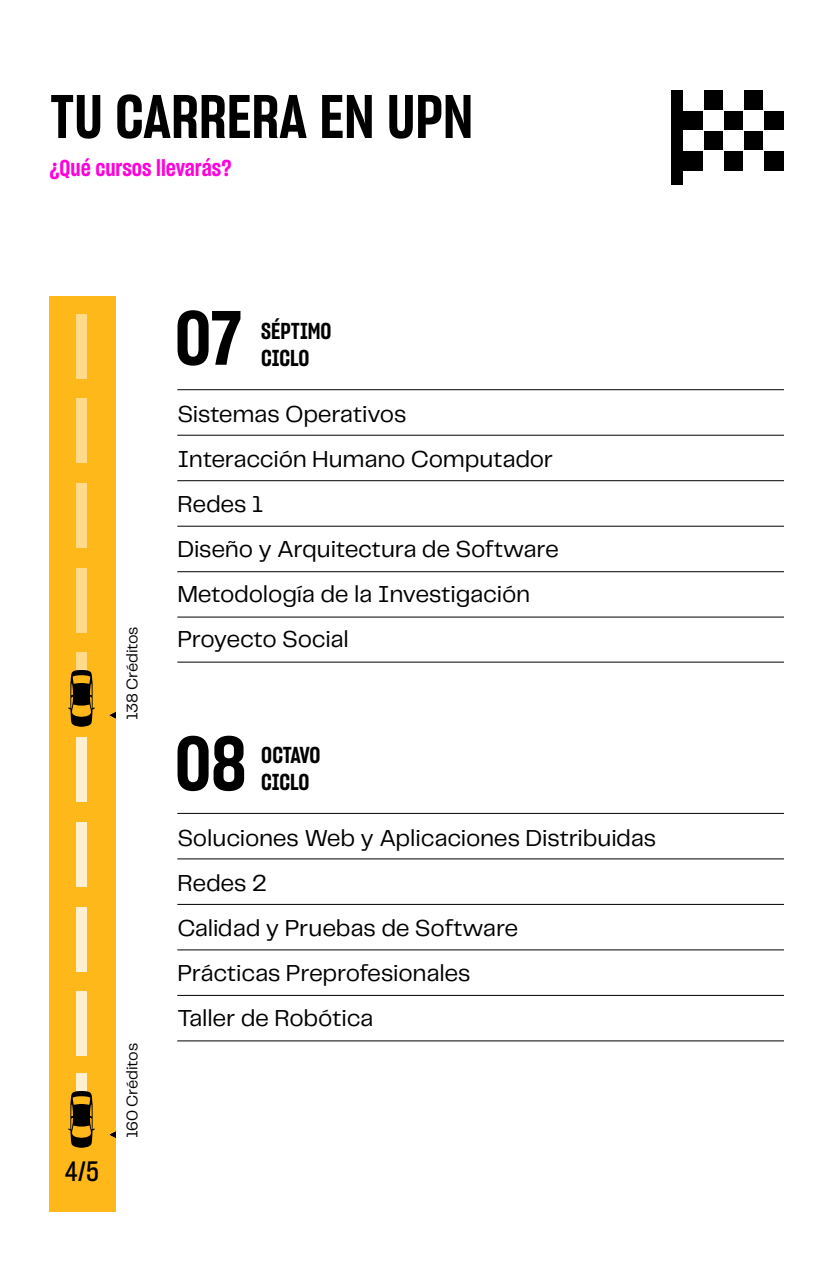
<style>
.page{position:relative;width:834px;height:1262px;background:#fff}
.page>*{position:absolute;margin:0;border:0;box-sizing:border-box;transform-origin:0 0}
.t1{font:75px "Sharp Grotesk Semi Bold 15";color:#000}
.t2{font:60px "Sharp Grotesk Semi Bold 15";color:#000}
.t3{font:27.5px "Sharp Grotesk Medium 15";color:#000}
.t4{font:24px/45px "PP Telegraf";letter-spacing:-.01em;color:#000}
.t5{font:22.5px/27px "Sharp Grotesk Semi Bold 15";letter-spacing:-.01em;color:#000}
.t6{font:22.5px "Sharp Grotesk Semi Bold 15";color:#ff00da}
.t7{font:16px "PP Telegraf";letter-spacing:-.01em;color:#000}
</style>
<div class="page">
<hr style="left:177px;top:435px;width:607px;height:1px;background:#000">
<hr style="left:177px;top:571px;width:607px;height:1px;background:#000">
<hr style="left:177px;top:617px;width:607px;height:1px;background:#000">
<hr style="left:177px;top:662px;width:607px;height:1px;background:#000">
<hr style="left:177px;top:389px;width:607px;height:1px;background:#000">
<hr style="left:177px;top:813px;width:607px;height:1px;background:#000">
<hr style="left:177px;top:480px;width:607px;height:1px;background:#000">
<hr style="left:177px;top:904px;width:607px;height:1px;background:#000">
<hr style="left:177px;top:949px;width:607px;height:1px;background:#000">
<hr style="left:177px;top:995px;width:607px;height:1px;background:#000">
<hr style="left:177px;top:1040px;width:607px;height:1px;background:#000">
<hr style="left:177px;top:526px;width:607px;height:1px;background:#000">
<hr style="left:177px;top:858px;width:607px;height:1px;background:#000">
<div style="left:703px;top:90px;width:20px;height:20px;background:#000"></div>
<div style="left:744px;top:90px;width:20px;height:20px;background:#000"></div>
<div style="left:683px;top:110px;width:20px;height:20px;background:#000"></div>
<div style="left:723px;top:110px;width:21px;height:20px;background:#000"></div>
<div style="left:764px;top:110px;width:20px;height:20px;background:#000"></div>
<div style="left:703px;top:130px;width:20px;height:20px;background:#000"></div>
<div style="left:744px;top:130px;width:20px;height:20px;background:#000"></div>
<div style="left:683px;top:150px;width:20px;height:20px;background:#000"></div>
<div style="left:723px;top:150px;width:21px;height:20px;background:#000"></div>
<div style="left:764px;top:150px;width:20px;height:20px;background:#000"></div>
<div style="left:671px;top:90px;width:12px;height:94px;background:#000"></div>
<div style="left:49px;top:296px;width:67px;height:916px;background:#ffb819"></div>
<svg style="left:110px;top:712px;width:6px;height:6px"></svg>
<svg style="left:109px;top:1131px;width:7px;height:7px"></svg>
<div style="left:76px;top:737px;width:11px;height:65px;background:#fff0d1"></div>
<div style="left:76px;top:822px;width:11px;height:65px;background:#fff0d1"></div>
<div style="left:76px;top:907px;width:11px;height:64px;background:#fff0d1"></div>
<div style="left:76px;top:991px;width:11px;height:65px;background:#fff0d1"></div>
<div style="left:76px;top:1074px;width:11px;height:20px;background:#fff0d1"></div>
<div style="left:76px;top:568px;width:11px;height:65px;background:#ffdb8b"></div>
<div style="left:76px;top:653px;width:11px;height:20px;background:#ffdb8b"></div>
<div style="left:76px;top:399px;width:11px;height:64px;background:#ffdb8b"></div>
<div style="left:76px;top:483px;width:11px;height:65px;background:#ffdb8b"></div>
<div style="left:76px;top:314px;width:11px;height:65px;background:#ffdb8b"></div>
<svg style="left:68px;top:670px;width:27px;height:57px"></svg>
<svg style="left:68px;top:1091px;width:27px;height:57px"></svg>
<h2 class="t2" style="left:50px;top:75px;width:425px">TU CARRERA EN UPN</h2>
<p class="t6" style="left:49px;top:152px;width:184px">¿Qué cursos llevarás?</p>
<h1 class="t1" style="left:175px;top:286px;width:68px">07</h1>
<p class="t5" style="left:261px;top:317px;width:72px">SÉPTIMO<br>CICLO</p>
<p class="t7" style="left:121px;top:720px;width:96px;rotate:-90deg">138 Créditos</p>
<p class="t3" style="left:65px;top:1152px;width:36px">4/5</p>
<p class="t7" style="left:121px;top:1138px;width:97px;rotate:-90deg">160 Créditos</p>
<p class="t4" style="left:177px;top:391px;width:383px">Sistemas Operativos<br>Interacción Humano Computador<br>Redes 1<br>Diseño y Arquitectura de Software<br>Metodología de la Investigación<br>Proyecto Social</p>
<h1 class="t1" style="left:175px;top:711px;width:73px">08</h1>
<p class="t5" style="left:261px;top:741px;width:61px">OCTAVO<br>CICLO</p>
<p class="t4" style="left:177px;top:814px;width:480px">Soluciones Web y Aplicaciones Distribuidas<br>Redes 2<br>Calidad y Pruebas de Software<br>Prácticas Preprofesionales<br>Taller de Robótica</p>
</div>
